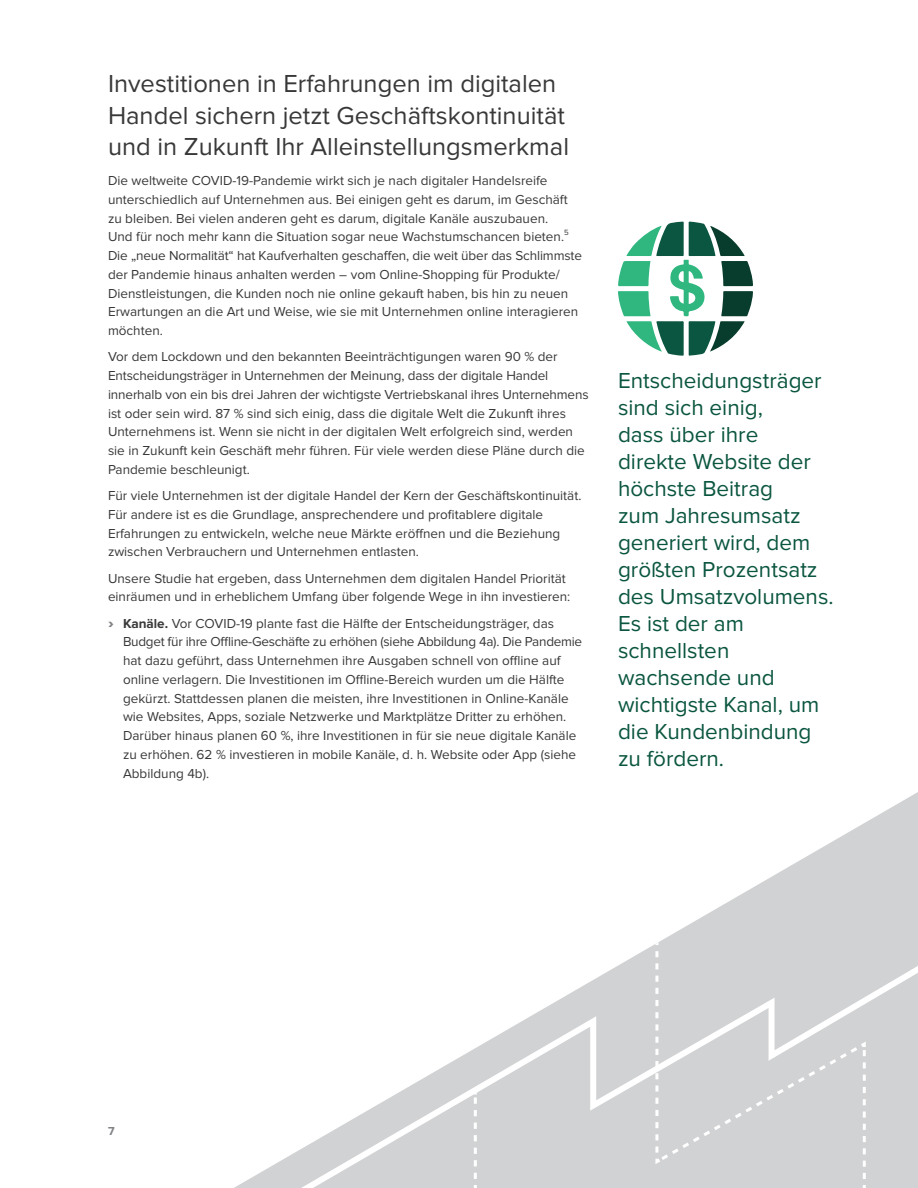
<style>
.page{position:relative;width:918px;height:1188px;background:#fff}
.page>*{position:absolute;margin:0;border:0;box-sizing:border-box;transform-origin:0 0}
.Heading_2{font:25.5px/31.5px "Proxima Nova";color:#383839}
.Call-out_blue{font:22.5px/27px "Proxima Nova";color:#0b5640}
.t1{font:13.5px/18.8px "Proxima Nova";color:#383839}
.t2{font:700 12px "Proxima Nova";color:#808285}
.s1{font-weight:900;font-size:15px;color:#808285}
.s2{font-weight:700}
</style>
<div class="page">
<svg style="left:234px;top:792px;width:684px;height:396px"></svg>
<svg style="left:291px;top:956px;width:627px;height:232px"></svg>
<svg style="left:474px;top:1091px;width:3px;height:88px"></svg>
<div style="left:654px;top:933px;width:213px;height:246px;background:#d1d2d4"></div>
<svg style="left:618px;top:222px;width:135px;height:134px"></svg>
<p class="Heading_2" style="left:108px;top:69px;width:463px">Investitionen in Erfahrungen im digitalen<br>Handel sichern jetzt Geschäftskontinuität und in Zukunft Ihr Alleinstellungsmerkmal</p>
<p class="t1" style="left:108px;top:172px;width:476px">Die weltweite COVID-19-Pandemie wirkt sich je nach digitaler Handelsreife unterschiedlich auf Unternehmen aus. Bei einigen geht es darum, im Geschäft zu bleiben. Bei vielen anderen geht es darum, digitale Kanäle auszubauen.<br>Und für noch mehr kann die Situation sogar neue Wachstumschancen bieten.<sup>5<br></sup>Die „neue Normalität“ hat Kaufverhalten geschaffen, die weit über das Schlimmste der Pandemie hinaus anhalten werden – vom Online-Shopping für Produkte/ Dienstleistungen, die Kunden noch nie online gekauft haben, bis hin zu neuen Erwartungen an die Art und Weise, wie sie mit Unternehmen online interagieren möchten.</p>
<p class="t1" style="left:108px;top:348px;width:482px">Vor dem Lockdown und den bekannten Beeinträchtigungen waren 90 % der Entscheidungsträger in Unternehmen der Meinung, dass der digitale Handel innerhalb von ein bis drei Jahren der wichtigste Vertriebskanal ihres Unternehmens ist oder sein wird. 87 % sind sich einig, dass die digitale Welt die Zukunft ihres Unternehmens ist. Wenn sie nicht in der digitalen Welt erfolgreich sind, werden sie in Zukunft kein Geschäft mehr führen. Für viele werden diese Pläne durch die Pandemie beschleunigt.</p>
<p class="t1" style="left:108px;top:487px;width:475px">Für viele Unternehmen ist der digitale Handel der Kern der Geschäftskontinuität.<br>Für andere ist es die Grundlage, ansprechendere und profitablere digitale Erfahrungen zu entwickeln, welche neue Märkte eröffnen und die Beziehung zwischen Verbrauchern und Unternehmen entlasten.</p>
<p class="t1" style="left:108px;top:569px;width:464px">Unsere Studie hat ergeben, dass Unternehmen dem digitalen Handel Priorität einräumen und in erheblichem Umfang über folgende Wege in ihn investieren:</p>
<p class="t1" style="left:123px;top:614px;width:461px;text-indent:-15px"><span class="s1">›</span> <span class="s2">Kanäle.</span> Vor COVID-19 plante fast die Hälfte der Entscheidungsträger, das Budget für ihre Offline-Geschäfte zu erhöhen (siehe Abbildung 4a). Die Pandemie hat dazu geführt, dass Unternehmen ihre Ausgaben schnell von offline auf online verlagern. Die Investitionen im Offline-Bereich wurden um die Hälfte gekürzt. Stattdessen planen die meisten, ihre Investitionen in Online-Kanäle wie Websites, Apps, soziale Netzwerke und Marktplätze Dritter zu erhöhen.<br>Darüber hinaus planen 60 %, ihre Investitionen in für sie neue digitale Kanäle zu erhöhen. 62 % investieren in mobile Kanäle, d. h. Website oder App (siehe Abbildung 4b).</p>
<p class="Call-out_blue" style="left:618px;top:368px;width:217px">Entscheidungsträger sind sich einig,<br>dass über ihre<br>direkte Website der höchste Beitrag<br>zum Jahresumsatz generiert wird, dem größten Prozentsatz des Umsatzvolumens.<br>Es ist der am schnellsten wachsende und wichtigste Kanal, um die Kundenbindung zu fördern.</p>
<p class="t2" style="left:108px;top:1125px;width:8px">7</p>
</div>
